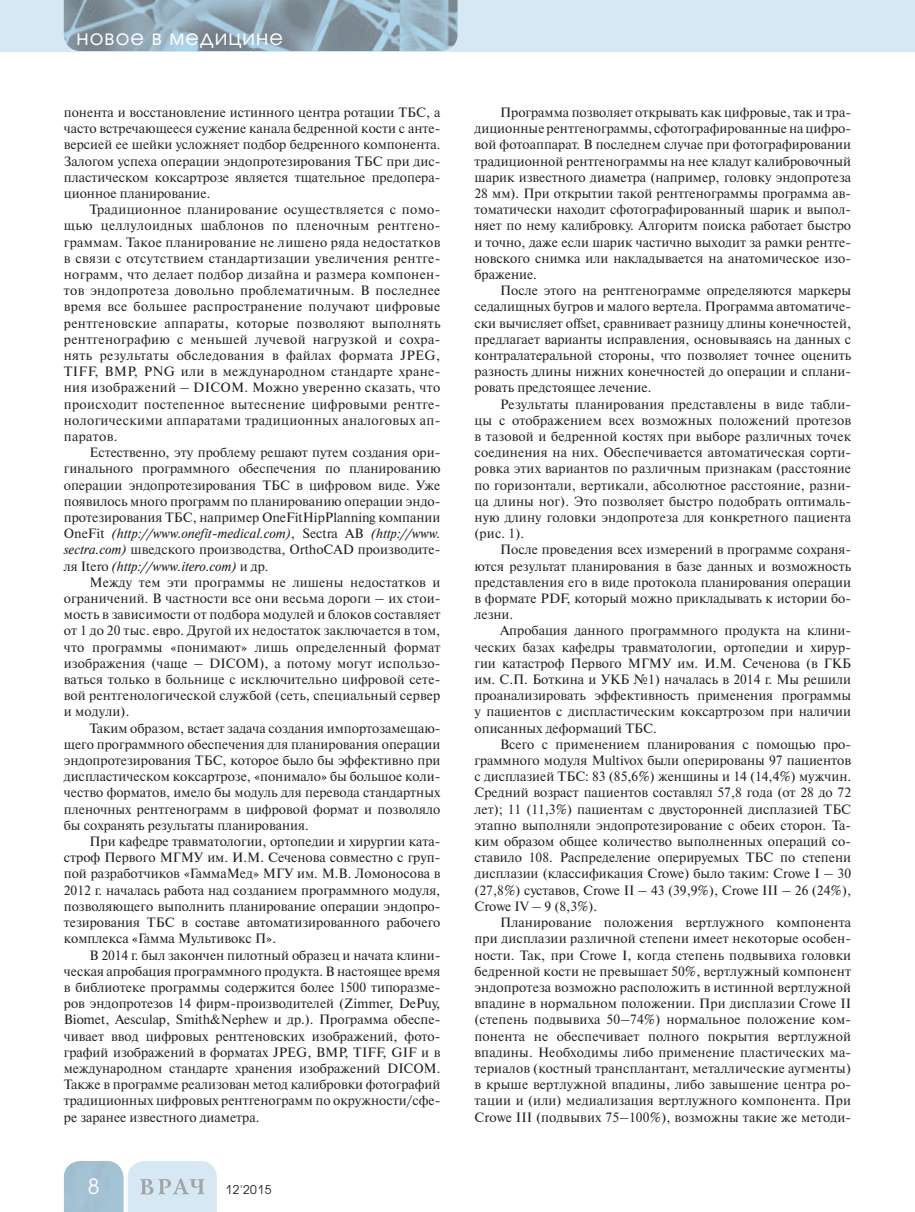
<style>
.page{position:relative;width:915px;height:1212px;background:#fff}
.page>*{position:absolute;margin:0;border:0;box-sizing:border-box;transform-origin:0 0}
.t1{font:21px "Avant Garde Gothic C";letter-spacing:.05em;color:#fff}
.t2{font:13.5px/16.2px "Newton C";color:#231f20;text-align:justify}
.t3{font:12px "Avant Garde Gothic C";letter-spacing:.05em;color:#231f20}
.s1{font-style:italic}
</style>
<div class="page">
<div style="left:0;top:0;width:914px;height:51px;background:#d5e8f4"></div>
<svg style="left:64px;top:1161px;width:153px;height:51px;background:#c1d7e4"></svg>
<img style="left:64px;top:0;width:393px;height:51px">
<h1 class="t1" style="left:77px;top:27px;width:208px">новое в медицине</h1>
<p class="t2" style="left:64px;top:106px;width:378px">понента и восстановление истинного центра ротации ТБС, а часто встречающееся сужение канала бедренной кости с анте&shy;версией ее шейки усложняет подбор бедренного компонента.<br>Залогом успеха операции эндопротезирования ТБС при дис&shy;пластическом коксартрозе является тщательное предопера&shy;ционное планирование.</p>
<p class="t2" style="left:64px;top:203px;width:378px;text-indent:26px">Традиционное планирование осуществляется с помо&shy;щью целлулоидных шаблонов по пленочным рентгено&shy;граммам. Такое планирование не лишено ряда недостатков в связи с отсутствием стандартизации увеличения рентге&shy;нограмм, что делает подбор дизайна и размера компонен&shy;тов эндопротеза довольно проблематичным. В последнее время все большее распространение получают цифровые рентгеновские аппараты, которые позволяют выполнять рентгенографию с меньшей лучевой нагрузкой и сохра&shy;нять результаты обследования в файлах формата JPEG, TIFF, BMP, PNG или в международном стандарте хране&shy;ния изображений – DICOM. Можно уверенно сказать, что происходит постепенное вытеснение цифровыми рентге&shy;нологическими аппаратами традиционных аналоговых ап&shy;паратов.</p>
<p class="t2" style="left:64px;top:446px;width:378px;text-indent:26px">Естественно, эту проблему решают путем создания ори&shy;гинального программного обеспечения по планированию операции эндопротезирования ТБС в цифровом виде. Уже появилось много программ по планированию операции эндо&shy;протезирования ТБС, например OneFitHipPlanning компании OneFit <span class="s1">(http://www.onefit-medical.com)</span>, Sectra AB <span class="s1">(http://www. sectra.com)</span> шведского производства, OrthoCAD производите&shy;ля Itero <span class="s1">(http://www.itero.com)</span> и др.</p>
<p class="t2" style="left:64px;top:575px;width:378px;text-indent:26px">Между тем эти программы не лишены недостатков и ограничений. В частности все они весьма дороги – их стои&shy;мость в зависимости от подбора модулей и блоков составляет от 1 до 20 тыс. евро. Другой их недостаток заключается в том, что программы «понимают» лишь определенный формат изображения (чаще – DICOM), а потому могут использо&shy;ваться только в больнице с исключительно цифровой сете&shy;вой рентгенологической службой (сеть, специальный сервер и модули).</p>
<p class="t2" style="left:64px;top:721px;width:378px;text-indent:26px">Таким образом, встает задача создания импортозамещаю&shy;щего программного обеспечения для планирования операции эндопротезирования ТБС, которое было бы эффективно при диспластическом коксартрозе, «понимало» бы большое коли&shy;чество форматов, имело бы модуль для перевода стандартных пленочных рентгенограмм в цифровой формат и позволяло бы сохранять результаты планирования.</p>
<p class="t2" style="left:64px;top:835px;width:378px;text-indent:26px">При кафедре травматологии, ортопедии и хирургии ката&shy;строф Первого МГМУ им. И.М. Сеченова совместно с груп&shy;пой разработчиков «ГаммаМед» МГУ им. М.В. Ломоносова в 2012 г. началась работа над созданием программного модуля, позволяющего выполнить планирование операции эндопро&shy;тезирования ТБС в составе автоматизированного рабочего комплекса «Гамма Мультивокс П».</p>
<p class="t2" style="left:64px;top:948px;width:378px;text-indent:26px">В 2014 г. был закончен пилотный образец и начата клини&shy;ческая апробация программного продукта. В настоящее время в библиотеке программы содержится более 1500 типоразме&shy;ров эндопротезов 14 фирм-производителей (Zimmer, DePuy, Biomet, Aesculap, Smith&amp;Nephew и др.). Программа обеспе&shy;чивает ввод цифровых рентгеновских изображений, фото&shy;графий изображений в форматах JPEG, BMP, TIFF, GIF и в международном стандарте хранения изображений DICOM.<br>Также в программе реализован метод калибровки фотографий традиционных цифровых рентгенограмм по окружности/сфе&shy;ре заранее известного диаметра.</p>
<h1 class="t1" style="left:88px;top:1177px;width:13px">8</h1>
<p class="t3" style="left:225px;top:1184px;width:47px">12'2015</p>
<p class="t2" style="left:474px;top:106px;width:378px;text-indent:26px">Программа позволяет открывать как цифровые, так и тра&shy;диционные рентгенограммы, сфотографированные на цифро&shy;вой фотоаппарат. В последнем случае при фотографировании традиционной рентгенограммы на нее кладут калибровочный шарик известного диаметра (например, головку эндопротеза 28 мм). При открытии такой рентгенограммы программа ав&shy;томатически находит сфотографированный шарик и выпол&shy;няет по нему калибровку. Алгоритм поиска работает быстро и точно, даже если шарик частично выходит за рамки рентге&shy;новского снимка или накладывается на анатомическое изо&shy;бражение.</p>
<p class="t2" style="left:474px;top:284px;width:378px;text-indent:26px">После этого на рентгенограмме определяются маркеры седалищных бугров и малого вертела. Программа автоматиче&shy;ски вычисляет offset, сравнивает разницу длины конечностей, предлагает варианты исправления, основываясь на данных с контралатеральной стороны, что позволяет точнее оценить разность длины нижних конечностей до операции и сплани&shy;ровать предстоящее лечение.</p>
<p class="t2" style="left:474px;top:397px;width:378px;text-indent:26px">Результаты планирования представлены в виде табли&shy;цы с отображением всех возможных положений протезов в тазовой и бедренной костях при выборе различных точек соединения на них. Обеспечивается автоматическая сорти&shy;ровка этих вариантов по различным признакам (расстояние по горизонтали, вертикали, абсолютное расстояние, разни&shy;ца длины ног). Это позволяет быстро подобрать оптималь&shy;ную длину головки эндопротеза для конкретного пациента (рис. 1).</p>
<p class="t2" style="left:474px;top:543px;width:378px;text-indent:26px">После проведения всех измерений в программе сохраня&shy;ются результат планирования в базе данных и возможность представления его в виде протокола планирования операции в формате PDF, который можно прикладывать к истории бо&shy;лезни.</p>
<p class="t2" style="left:474px;top:624px;width:378px;text-indent:26px">Апробация данного программного продукта на клини&shy;ческих базах кафедры травматологии, ортопедии и хирур&shy;гии катастроф Первого МГМУ им. И.М. Сеченова (в ГКБ им. С.П. Боткина и УКБ №1) началась в 2014 г. Мы решили проанализировать эффективность применения программы у пациентов с диспластическим коксартрозом при наличии описанных деформаций ТБС.</p>
<p class="t2" style="left:474px;top:737px;width:378px;text-indent:26px">Всего с применением планирования с помощью про&shy;граммного модуля Multivox были оперированы 97 пациентов с дисплазией ТБС: 83 (85,6%) женщины и 14 (14,4%) мужчин.<br>Средний возраст пациентов составлял 57,8 года (от 28 до 72 лет); 11 (11,3%) пациентам с двусторонней дисплазией ТБС этапно выполняли эндопротезирование с обеих сторон. Та&shy;ким образом общее количество выполненных операций со&shy;ставило 108. Распределение оперируемых ТБС по степени дисплазии (классификация Crowe) было таким: Crowe I – 30 (27,8%) суставов, Crowe II – 43 (39,9%), Crowe III – 26 (24%), Crowe IV – 9 (8,3%).</p>
<p class="t2" style="left:474px;top:916px;width:378px;text-indent:26px">Планирование положения вертлужного компонента при дисплазии различной степени имеет некоторые особен&shy;ности. Так, при Crowe I, когда степень подвывиха головки бедренной кости не превышает 50%, вертлужный компонент эндопротеза возможно расположить в истинной вертлужной впадине в нормальном положении. При дисплазии Crowe II (степень подвывиха 50–74%) нормальное положение ком&shy;понента не обеспечивает полного покрытия вертлужной впадины. Необходимы либо применение пластических ма&shy;териалов (костный трансплантант, металлические аугменты) в крыше вертлужной впадины, либо завышение центра ро&shy;тации и (или) медиализация вертлужного компонента. При Crowe III (подвывих 75–100%), возможны такие же методи-</p>
</div>
